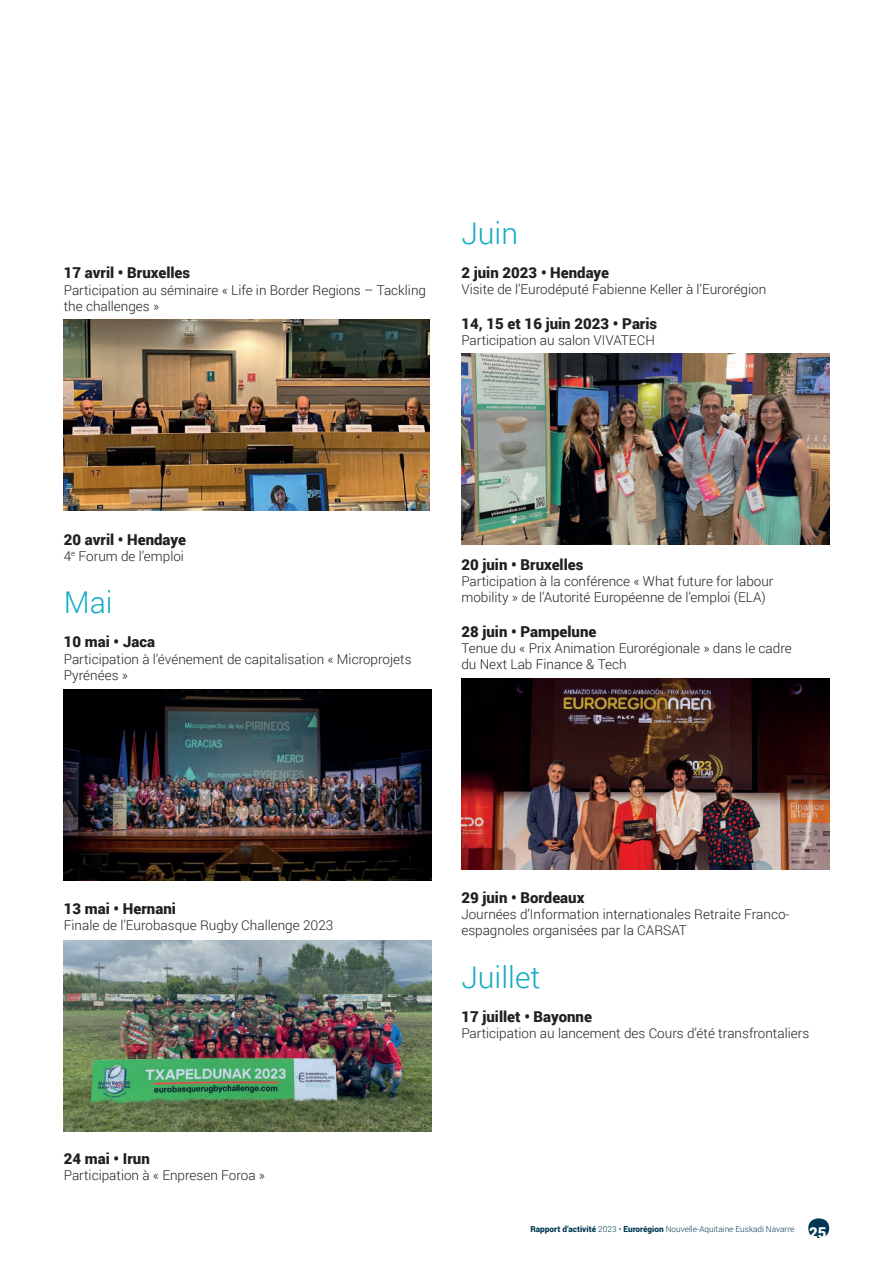
<style>
.page{position:relative;width:893px;height:1263px;background:#fff}
.page>*{position:absolute;margin:0;border:0;box-sizing:border-box;transform-origin:0 0}
.t1{font:300 30px "Roboto";color:#0eacc4}
.t2{font:900 15px "Roboto";color:#231f20}
.t3{font:300 13.5px/16.2px "Roboto";color:#231f20}
.t4{font:300 8.25px "Roboto";color:#013954}
.s1{font-weight:900}
.s2{font-weight:900;font-size:15px;color:#fff}
</style>
<div class="page">
<img style="left:64px;top:940px;width:368px;height:192px">
<img style="left:64px;top:319px;width:366px;height:192px">
<img style="left:64px;top:690px;width:368px;height:191px">
<img style="left:461px;top:353px;width:368px;height:192px">
<img style="left:461px;top:678px;width:368px;height:192px">
<div style="left:808px;top:1218px;width:21px;height:20px;background:#013954;border-radius:50%"></div>
<p class="t2" style="left:64px;top:262px;width:128px">17 avril • Bruxelles</p>
<p class="t3" style="left:64px;top:281px;width:364px">Participation au séminaire « Life in Border Regions – Tackling the challenges »</p>
<h1 class="t1" style="left:461px;top:213px;width:58px">Juin</h1>
<p class="t2" style="left:461px;top:262px;width:149px">2 juin 2023 • Hendaye</p>
<p class="t3" style="left:461px;top:281px;width:306px">Visite de l’Eurodéputé Fabienne Keller à l’Eurorégion</p>
<p class="t2" style="left:461px;top:313px;width:197px">14, 15 et 16 juin 2023 • Paris</p>
<p class="t3" style="left:461px;top:331px;width:195px">Participation au salon VIVATECH</p>
<p class="t2" style="left:64px;top:529px;width:124px">20 avril • Hendaye</p>
<p class="t3" style="left:64px;top:548px;width:122px">4<sup>e</sup> Forum de l’emploi</p>
<h1 class="t1" style="left:64px;top:582px;width:50px">Mai</h1>
<p class="t2" style="left:64px;top:631px;width:93px">10 mai • Jaca</p>
<p class="t3" style="left:64px;top:650px;width:349px">Participation à l’événement de capitalisation « Microprojets<br>Pyrénées »</p>
<p class="t2" style="left:461px;top:554px;width:124px">20 juin • Bruxelles</p>
<p class="t3" style="left:461px;top:573px;width:314px">Participation à la conférence « What future for labour mobility » de l’Autorité Européenne de l’emploi (ELA)</p>
<p class="t2" style="left:461px;top:621px;width:137px">28 juin • Pampelune</p>
<p class="t3" style="left:461px;top:639px;width:332px">Tenue du « Prix Animation Eurorégionale » dans le cadre du Next Lab Finance &amp; Tech</p>
<p class="t2" style="left:64px;top:898px;width:114px">13 mai • Hernani</p>
<p class="t3" style="left:64px;top:917px;width:271px">Finale de l’Eurobasque Rugby Challenge 2023</p>
<p class="t2" style="left:64px;top:1148px;width:87px">24 mai • Irun</p>
<p class="t3" style="left:64px;top:1167px;width:203px">Participation à « Enpresen Foroa »</p>
<p class="t2" style="left:461px;top:887px;width:125px">29 juin • Bordeaux</p>
<p class="t3" style="left:461px;top:906px;width:330px">Journées d’Information internationales Retraite Franco&shy;espagnoles organisées par la CARSAT</p>
<h1 class="t1" style="left:461px;top:956px;width:81px">Juillet</h1>
<p class="t2" style="left:461px;top:1006px;width:132px">17 juillet • Bayonne</p>
<p class="t3" style="left:461px;top:1024px;width:349px">Participation au lancement des Cours d’été transfrontaliers</p>
<p class="t4" style="left:530px;top:1223px;width:298px"><span class="s1">Rapport d’activité</span> 2023 • <span class="s1">Eurorégion</span> Nouvelle-Aquitaine Euskadi Navarre <span class="s2">25</span></p>
</div>
